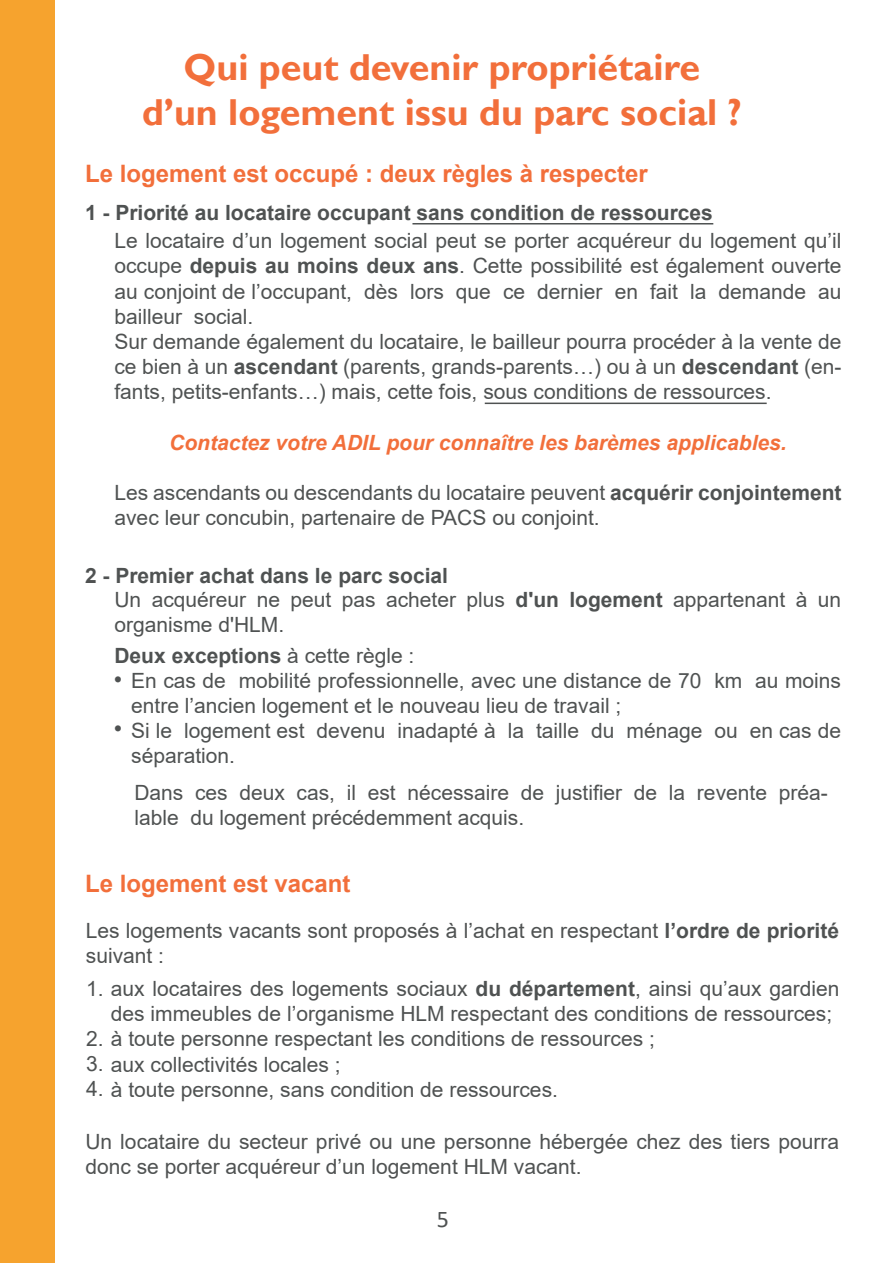
<style>
.page{position:relative;width:893px;height:1263px;background:#fff}
.page>*{position:absolute;margin:0;border:0;box-sizing:border-box;transform-origin:0 0}
.t1{font:700 37.5px "Gill Sans";color:#f26f3b}
.t2{font:700 24px "Arial";color:#f26f3b}
.t3{font:24px "Arial";color:#4f5252}
.t4{font:24px "Calibri";color:#4f5252}
.t5{font:21px/25.2px "Arial";color:#4f5252}
.t6{font:700 21px "Arial";color:#4f5252}
.t7{font:italic 700 21px "Arial";color:#f26f3b}
.s1{font-weight:700}
.s2{font-weight:400}
</style>
<div class="page">
<div style="left:0;top:0;width:54px;height:1263px;background:#f6a32e"></div>
<hr style="left:485px;top:403px;width:282px;height:1px;background:#4f5252">
<hr style="left:412px;top:223px;width:301px;height:1px;background:#4f5252">
<p class="t1" style="left:184px;top:45px;width:518px">Qui peut devenir propriétaire</p>
<p class="t1" style="left:142px;top:90px;width:601px">d’un logement issu du parc social ?</p>
<p class="t2" style="left:85px;top:156px;width:564px">Le logement est occupé : deux règles à respecter</p>
<p class="t6" style="left:85px;top:198px;width:629px">1 - Priorité au locataire occupant sans condition de ressources</p>
<p class="t5" style="left:114px;top:228px;width:728px;text-align:justify">Le locataire d’un logement social peut se porter acquéreur du logement qu’il occupe <span class="s1">depuis au moins deux ans</span>. Cette possibilité est également ouverte au conjoint de l’occupant, dès lors que ce dernier en fait la demande au bailleur social.</p>
<p class="t5" style="left:114px;top:329px;width:729px;text-align:justify">Sur demande également du locataire, le bailleur pourra procéder à la vente de ce bien à un <span class="s1">ascendant</span> (parents, grands-parents…) ou à un <span class="s1">descendant</span> (en&shy;fants, petits-enfants…) mais, cette fois, sous conditions de ressources.</p>
<p class="t7" style="left:169px;top:428px;width:619px">Contactez votre ADIL pour connaître les barèmes applicables.</p>
<p class="t5" style="left:114px;top:480px;width:729px">Les ascendants ou descendants du locataire peuvent <span class="s1">acquérir conjointement </span>avec leur concubin, partenaire de PACS ou conjoint.</p>
<p class="t6" style="left:85px;top:561px;width:365px">2 - Premier achat dans le parc social</p>
<p class="t5" style="left:114px;top:587px;width:728px">Un acquéreur ne peut pas acheter plus <span class="s1">d'un logement</span> appartenant à un organisme d'HLM.</p>
<p class="t6" style="left:114px;top:640px;width:301px">Deux exceptions <span class="s2">à cette règle :</span></p>
<p class="t3" style="left:114px;top:663px;width:10px">•</p>
<p class="t3" style="left:114px;top:712px;width:10px">•</p>
<p class="t5" style="left:131px;top:668px;width:711px">En cas de mobilité professionnelle, avec une distance de 70 km au moins entre l’ancien logement et le nouveau lieu de travail ;</p>
<p class="t5" style="left:131px;top:718px;width:711px">Si le logement est devenu inadapté à la taille du ménage ou en cas de séparation.</p>
<p class="t5" style="left:134px;top:779px;width:695px">Dans ces deux cas, il est nécessaire de justifier de la revente préa&shy;lable du logement précédemment acquis.</p>
<p class="t2" style="left:85px;top:867px;width:267px">Le logement est vacant</p>
<p class="t5" style="left:86px;top:917px;width:755px">Les logements vacants sont proposés à l’achat en respectant <span class="s1">l’ordre de priorité </span>suivant :</p>
<p class="t5" style="left:111px;top:976px;width:730px;text-indent:-25px">1. aux locataires des logements sociaux <span class="s1">du département</span>, ainsi qu’aux gardien des immeubles de l’organisme HLM respectant des conditions de ressources;</p>
<p class="t5" style="left:86px;top:1026px;width:570px">2. à toute personne respectant les conditions de ressources ;</p>
<p class="t5" style="left:86px;top:1051px;width:256px">3. aux collectivités locales ;</p>
<p class="t5" style="left:86px;top:1077px;width:473px">4. à toute personne, sans condition de ressources.</p>
<p class="t5" style="left:85px;top:1128px;width:755px">Un locataire du secteur privé ou une personne hébergée chez des tiers pourra donc se porter acquéreur d’un logement HLM vacant.</p>
<p class="t4" style="left:437px;top:1202px;width:14px">5</p>
</div>
